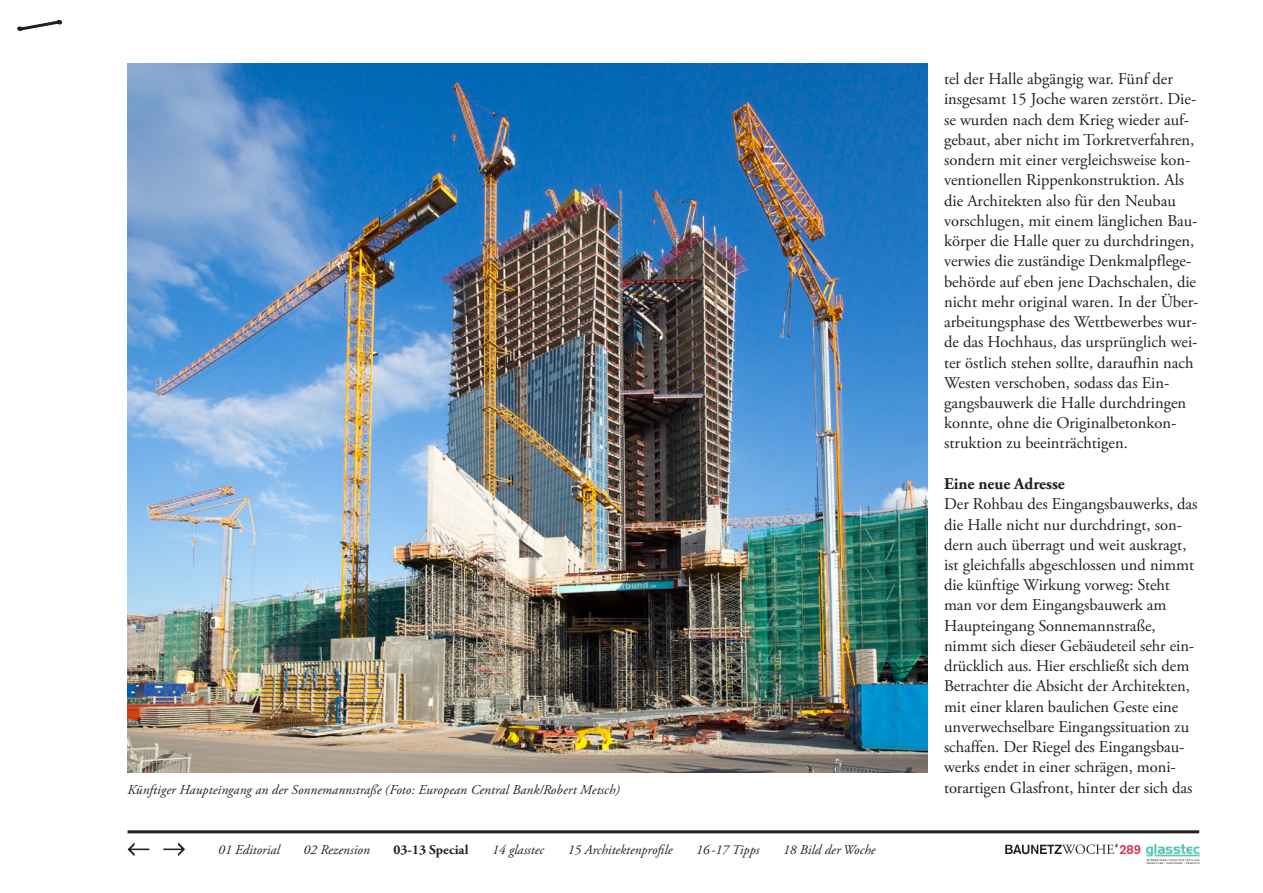
<style>
.page{position:relative;width:1263px;height:893px;background:#fff}
.page>*{position:absolute;margin:0;border:0;box-sizing:border-box;transform-origin:0 0}
.t1{font:16.5px/20.2px "Adobe Garamond Pro";color:#231f20}
.t2{font:700 16.5px "Adobe Garamond Pro";color:#231f20}
.Navigation_Off{font:italic 13.5px "Adobe Garamond Pro";letter-spacing:.005em;color:#231f20}
.Navigation_Off-2{font:700 13.5px "Adobe Garamond Pro";letter-spacing:.005em;color:#231f20}
.t3{font:700 13.05px "Akzidenz Grotesk";color:#d8365b}
</style>
<div class="page">
<hr style="left:128px;top:830px;width:1071px;height:3px;background:#231f20">
<svg style="left:128px;top:842px;width:21px;height:14px"></svg>
<svg style="left:163px;top:842px;width:22px;height:14px"></svg>
<svg style="left:17px;top:20px;width:46px;height:11px"></svg>
<svg style="left:1005px;top:844px;width:113px;height:10px"></svg>
<img style="left:1146px;top:845px;width:53px;height:19px">
<img style="left:128px;top:64px;width:799px;height:709px">
<p class="t1" style="left:944px;top:69px;width:256px">tel der Halle abgängig war. Fünf der insgesamt 15 Joche waren zerstört. Die&shy;se wurden nach dem Krieg wieder auf&shy;gebaut, aber nicht im Torkretverfahren, sondern mit einer vergleichsweise kon&shy;ventionellen Rippenkonstruktion. Als die Architekten also für den Neubau vorschlugen, mit einem länglichen Bau&shy;körper die Halle quer zu durchdringen, verwies die zuständige Denkmalpflege&shy;behörde auf eben jene Dachschalen, die nicht mehr original waren. In der Über&shy;arbeitungsphase des Wettbewerbes wur&shy;de das Hochhaus, das ursprünglich wei&shy;ter östlich stehen sollte, daraufhin nach Westen verschoben, sodass das Ein&shy;gangsbauwerk die Halle durchdringen konnte, ohne die Originalbetonkon&shy;struktion zu beeinträchtigen.</p>
<p class="t2" style="left:944px;top:474px;width:122px">Eine neue Adresse</p>
<p class="t1" style="left:944px;top:494px;width:255px">Der Rohbau des Eingangsbauwerks, das die Halle nicht nur durchdringt, son&shy;dern auch überragt und weit auskragt, ist gleichfalls abgeschlossen und nimmt die künftige Wirkung vorweg: Steht man vor dem Eingangsbauwerk am Haupteingang Sonnemannstraße, nimmt sich dieser Gebäudeteil sehr ein&shy;drücklich aus. Hier erschließt sich dem Betrachter die Absicht der Architekten, mit einer klaren baulichen Geste eine unverwechselbare Eingangssituation zu schaffen. Der Riegel des Eingangsbau&shy;werks endet in einer schrägen, moni-</p>
<p class="Navigation_Off" style="left:128px;top:781px;width:494px">Künftiger Haupteingang an der Sonnemannstraße (Foto: European Central Bank/Robert Metsch)</p>
<p class="t1" style="left:944px;top:778px;width:250px">torartigen Glasfront, hinter der sich das</p>
<p class="Navigation_Off" style="left:218px;top:841px;width:63px">01 Editorial</p>
<p class="Navigation_Off" style="left:303px;top:841px;width:68px">02 Rezension</p>
<p class="Navigation_Off-2" style="left:393px;top:841px;width:76px">03-13 Special</p>
<p class="Navigation_Off" style="left:492px;top:841px;width:53px">14 glasstec</p>
<p class="Navigation_Off" style="left:568px;top:841px;width:106px">15 Architektenprofile</p>
<p class="Navigation_Off" style="left:696px;top:841px;width:65px">16-17 Tipps</p>
<p class="Navigation_Off" style="left:783px;top:841px;width:94px">18 Bild der Woche</p>
<p class="t3" style="left:1119px;top:841px;width:23px">289</p>
</div>
